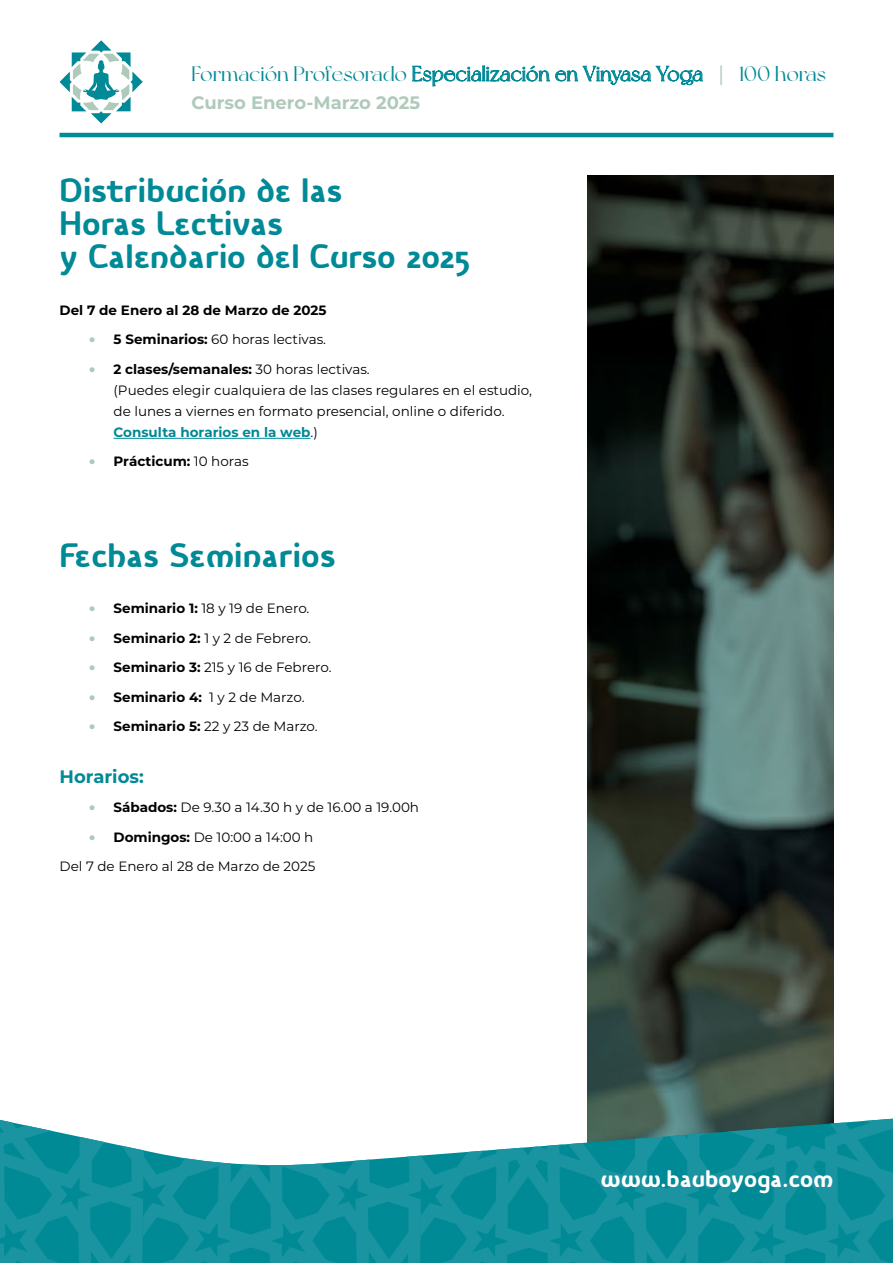
<style>
.page{position:relative;width:893px;height:1263px;background:#fff}
.page>*{position:absolute;margin:0;border:0;box-sizing:border-box;transform-origin:0 0}
.t1{font:700 36px/33px "Vulgat";letter-spacing:-.015em;color:#008996}
.t2{font:700 25.5px "Vulgat";letter-spacing:-.015em;color:#fff}
.t3{font:21px "New York";color:#008996}
.t4{font:700 18px "Montserrat";color:#afcaba}
.t5{font:700 18px "Montserrat";color:#008996}
.t6{font:13.5px/21px "Montserrat";color:#000}
.t7{font:700 13.5px "Montserrat";color:#000}
.s1{font-family:"Montserrat Alternates";color:#afcaba}
.s2{font-weight:900;font-size:15px;color:#afcaba}
.s3{font-weight:700}
.s4{font-weight:700;color:#008996}
.s5{font-weight:400}
</style>
<div class="page">
<hr style="left:60px;top:133px;width:773px;height:4px;background:#008996">
<svg style="left:60px;top:40px;width:83px;height:84px"></svg>
<hr style="left:114px;top:438px;width:197px;height:1px;background:#008996">
<img style="left:587px;top:175px;width:246px;height:943px">
<svg style="left:0;top:1118px;width:893px;height:145px;background:#339ea8"></svg>
<h3 class="t3" style="left:192px;top:61px;width:636px">Formación Profesorado Especialización en Vinyasa Yoga <span class="s1">|</span> 100 horas</h3>
<h3 class="t4" style="left:192px;top:90px;width:230px">Curso Enero-Marzo 2025</h3>
<h1 class="t1" style="left:60px;top:175px;width:413px">Distribución de las<br>Horas Lectivas<br>y Calendario del Curso 2025</h1>
<p class="t7" style="left:60px;top:300px;width:269px">Del 7 de Enero al 28 de Marzo de 2025</p>
<p class="t6" style="left:89px;top:329px;width:238px"><span class="s2">•</span> <span class="s3">5 Seminarios:</span> 60 horas lectivas.</p>
<p class="t6" style="left:114px;top:358px;width:420px;text-indent:-24px"><span class="s2">•</span> <span class="s3">2 clases/semanales:</span> 30 horas lectivas.<br>(Puedes elegir cualquiera de las clases regulares en el estudio, de lunes a viernes en formato presencial, online o diferido.<br><span class="s4">Consulta horarios en la web</span>.)</p>
<p class="t7" style="left:89px;top:452px;width:161px"><span class="s2">•</span> Prácticum: <span class="s5">10 horas</span></p>
<h1 class="t1" style="left:60px;top:539px;width:278px">Fechas Seminarios</h1>
<p class="t6" style="left:89px;top:597px;width:222px"><span class="s2">•</span> <span class="s3">Seminario 1:</span> 18 y 19 de Enero.</p>
<p class="t6" style="left:89px;top:627px;width:223px"><span class="s2">•</span> <span class="s3">Seminario 2:</span> 1 y 2 de Febrero.</p>
<p class="t6" style="left:89px;top:656px;width:244px"><span class="s2">•</span> <span class="s3">Seminario 3:</span> 215 y 16 de Febrero.</p>
<p class="t7" style="left:89px;top:687px;width:217px"><span class="s2">•</span> Seminario 4: <span class="s5">1 y 2 de Marzo.</span></p>
<p class="t6" style="left:89px;top:715px;width:230px"><span class="s2">•</span> <span class="s3">Seminario 5:</span> 22 y 23 de Marzo.</p>
<h3 class="t5" style="left:60px;top:763px;width:86px">Horarios:</h3>
<p class="t6" style="left:89px;top:796px;width:331px"><span class="s2">•</span> <span class="s3">Sábados:</span> De 9.30 a 14.30 h y de 16.00 a 19.00h</p>
<p class="t6" style="left:60px;top:822px;width:257px;line-height:29.5px;text-align:right"><span class="s2">•</span> <span class="s3">Domingos:</span> De 10:00 a 14:00 h<br>Del 7 de Enero al 28 de Marzo de 2025</p>
<h2 class="t2" style="left:601px;top:1164px;width:234px">www.bauboyoga.com</h2>
</div>
